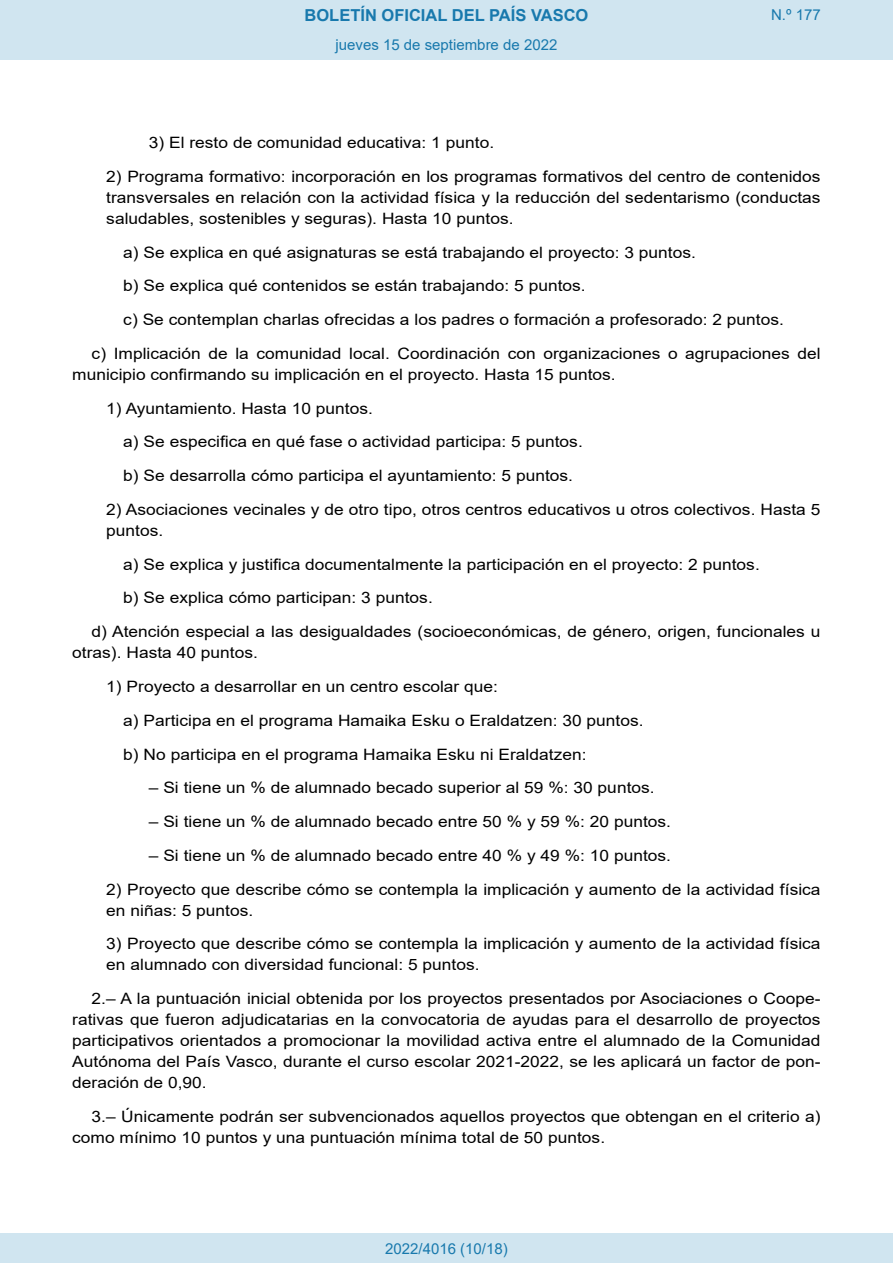
<style>
.page{position:relative;width:893px;height:1263px;background:#fff}
.page>*{position:absolute;margin:0;border:0;box-sizing:border-box;transform-origin:0 0}
.t1{font:700 16.5px "Arial";color:#1879ad}
.BOPVDetalle{font:15.6px/21px "Arial";color:#000;scale:1.11 1}
.BOPVDetalle1{font:15.6px/21px "Arial";color:#000;scale:1.11 1}
.BOPVDetalle2{font:15.6px "Arial";color:#000;scale:1.11 1}
.BOPVDetalle3{font:15.6px "Arial";color:#000;scale:1.11 1}
.Paginacion_Centro{font:15px "Arial";color:#1879ad}
</style>
<div class="page">
<div style="left:0;top:0;width:893px;height:60px;background:#d0e5f0"></div>
<div style="left:0;top:1233px;width:893px;height:30px;background:#d0e5f0"></div>
<p class="t1" style="left:305px;top:3px;width:285px">BOLETÍN OFICIAL DEL PAÍS VASCO</p>
<p class="Paginacion_Centro" style="left:336px;top:35px;width:223px">jueves 15 de septiembre de 2022</p>
<p class="Paginacion_Centro" style="left:771px;top:5px;width:51px">N.º 177</p>
<p class="BOPVDetalle3" style="left:149px;top:132px;width:313px">3) El resto de comunidad educativa: 1 punto.</p>
<p class="BOPVDetalle1" style="left:106px;top:166px;width:645px;text-align:justify">2) Programa formativo: incorporación en los programas formativos del centro de contenidos transversales en relación con la actividad física y la reducción del sedentarismo (conductas saludables, sostenibles y seguras). Hasta 10 puntos.</p>
<p class="BOPVDetalle2" style="left:123px;top:241px;width:517px">a) Se explica en qué asignaturas se está trabajando el proyecto: 3 puntos.</p>
<p class="BOPVDetalle2" style="left:123px;top:275px;width:418px">b) Se explica qué contenidos se están trabajando: 5 puntos.</p>
<p class="BOPVDetalle2" style="left:123px;top:309px;width:597px">c) Se contemplan charlas ofrecidas a los padres o formación a profesorado: 2 puntos.</p>
<p class="BOPVDetalle" style="left:72px;top:343px;width:676px;text-indent:19px">c) Implicación de la comunidad local. Coordinación con organizaciones o agrupaciones del municipio confirmando su implicación en el proyecto. Hasta 15 puntos.</p>
<p class="BOPVDetalle1" style="left:106px;top:398px;width:242px">1) Ayuntamiento. Hasta 10 puntos.</p>
<p class="BOPVDetalle2" style="left:123px;top:431px;width:415px">a) Se especifica en qué fase o actividad participa: 5 puntos.</p>
<p class="BOPVDetalle2" style="left:123px;top:465px;width:407px">b) Se desarrolla cómo participa el ayuntamiento: 5 puntos.</p>
<p class="BOPVDetalle1" style="left:106px;top:499px;width:645px">2) Asociaciones vecinales y de otro tipo, otros centros educativos u otros colectivos. Hasta 5 puntos.</p>
<p class="BOPVDetalle2" style="left:123px;top:553px;width:575px">a) Se explica y justifica documentalmente la participación en el proyecto: 2 puntos.</p>
<p class="BOPVDetalle2" style="left:123px;top:587px;width:280px">b) Se explica cómo participan: 3 puntos.</p>
<p class="BOPVDetalle" style="left:72px;top:621px;width:676px;text-indent:19px">d) Atención especial a las desigualdades (socioeconómicas, de género, origen, funcionales u otras). Hasta 40 puntos.</p>
<p class="BOPVDetalle1" style="left:106px;top:676px;width:354px">1) Proyecto a desarrollar en un centro escolar que:</p>
<p class="BOPVDetalle2" style="left:123px;top:709px;width:470px">a) Participa en el programa Hamaika Esku o Eraldatzen: 30 puntos.</p>
<p class="BOPVDetalle2" style="left:123px;top:743px;width:419px">b) No participa en el programa Hamaika Esku ni Eraldatzen:</p>
<p class="BOPVDetalle3" style="left:149px;top:777px;width:457px">– Si tiene un % de alumnado becado superior al 59 %: 30 puntos.</p>
<p class="BOPVDetalle3" style="left:149px;top:811px;width:472px">– Si tiene un % de alumnado becado entre 50 % y 59 %: 20 puntos.</p>
<p class="BOPVDetalle3" style="left:149px;top:844px;width:472px">– Si tiene un % de alumnado becado entre 40 % y 49 %: 10 puntos.</p>
<p class="BOPVDetalle1" style="left:106px;top:878px;width:645px">2) Proyecto que describe cómo se contempla la implicación y aumento de la actividad física en niñas: 5 puntos.</p>
<p class="BOPVDetalle1" style="left:106px;top:933px;width:645px">3) Proyecto que describe cómo se contempla la implicación y aumento de la actividad física en alumnado con diversidad funcional: 5 puntos.</p>
<p class="BOPVDetalle" style="left:72px;top:988px;width:676px;text-align:justify;text-indent:19px">2.– A la puntuación inicial obtenida por los proyectos presentados por Asociaciones o Coope&shy;rativas que fueron adjudicatarias en la convocatoria de ayudas para el desarrollo de proyectos participativos orientados a promocionar la movilidad activa entre el alumnado de la Comunidad Autónoma del País Vasco, durante el curso escolar 2021-2022, se les aplicará un factor de pon&shy;deración de 0,90.</p>
<p class="BOPVDetalle" style="left:72px;top:1106px;width:676px;text-indent:19px">3.– Únicamente podrán ser subvencionados aquellos proyectos que obtengan en el criterio a) como mínimo 10 puntos y una puntuación mínima total de 50 puntos.</p>
<p class="Paginacion_Centro" style="left:385px;top:1238px;width:124px">2022/4016 (10/18)</p>
</div>
